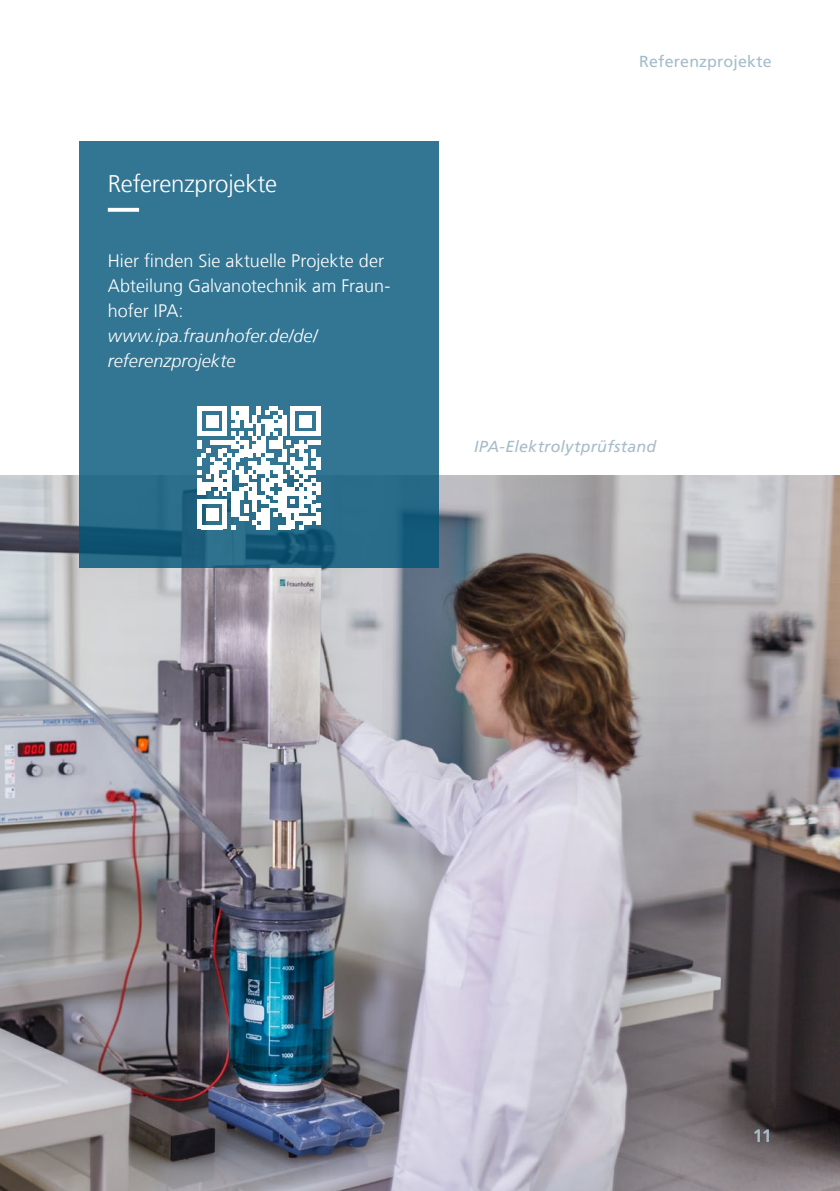
<style>
.page{position:relative;width:840px;height:1191px;background:#fff}
.page>*{position:absolute;margin:0;border:0;box-sizing:border-box;transform-origin:0 0}
.t1{font:300 24px "Frutiger LT Com";letter-spacing:-.01em;color:#fff}
.t2{font:300 18px/25px "Frutiger LT Com";color:#fff}
.t3{font:italic 300 18px/25px "Frutiger LT Com";letter-spacing:.005em;color:#fff}
.t4{font:700 18px "Frutiger LT Com";color:#a5bcca}
.t5{font:italic 16px "Frutiger LT Com";letter-spacing:.015em;color:#a5bcca}
.t6{font:16px "Frutiger LT Com";letter-spacing:.01em;color:#a5bcca}
</style>
<div class="page">
<img style="left:0;top:475px;width:839px;height:716px">
<svg style="left:79px;top:142px;width:359px;height:426px;background:#2f728f"></svg>
<svg style="left:108px;top:208px;width:302px;height:4px"></svg>
<svg style="left:197px;top:406px;width:123px;height:123px"></svg>
<hr style="left:316px;top:512px;width:4px;height:13px;background:#fff">
<h1 class="t1" style="left:108px;top:169px;width:171px">Referenzprojekte</h1>
<p class="t2" style="left:108px;top:248px;width:284px">Hier finden Sie aktuelle Projekte der<br>Abteilung Galvanotechnik am Fraun&shy;hofer IPA:</p>
<p class="t3" style="left:108px;top:323px;width:211px">www.ipa.fraunhofer.de/de/ referenzprojekte</p>
<p class="t6" style="left:639px;top:52px;width:134px">Referenzprojekte</p>
<p class="t5" style="left:473px;top:437px;width:184px">IPA-Elektrolytprüfstand</p>
<p class="t4" style="left:752px;top:1125px;width:21px">11</p>
</div>
